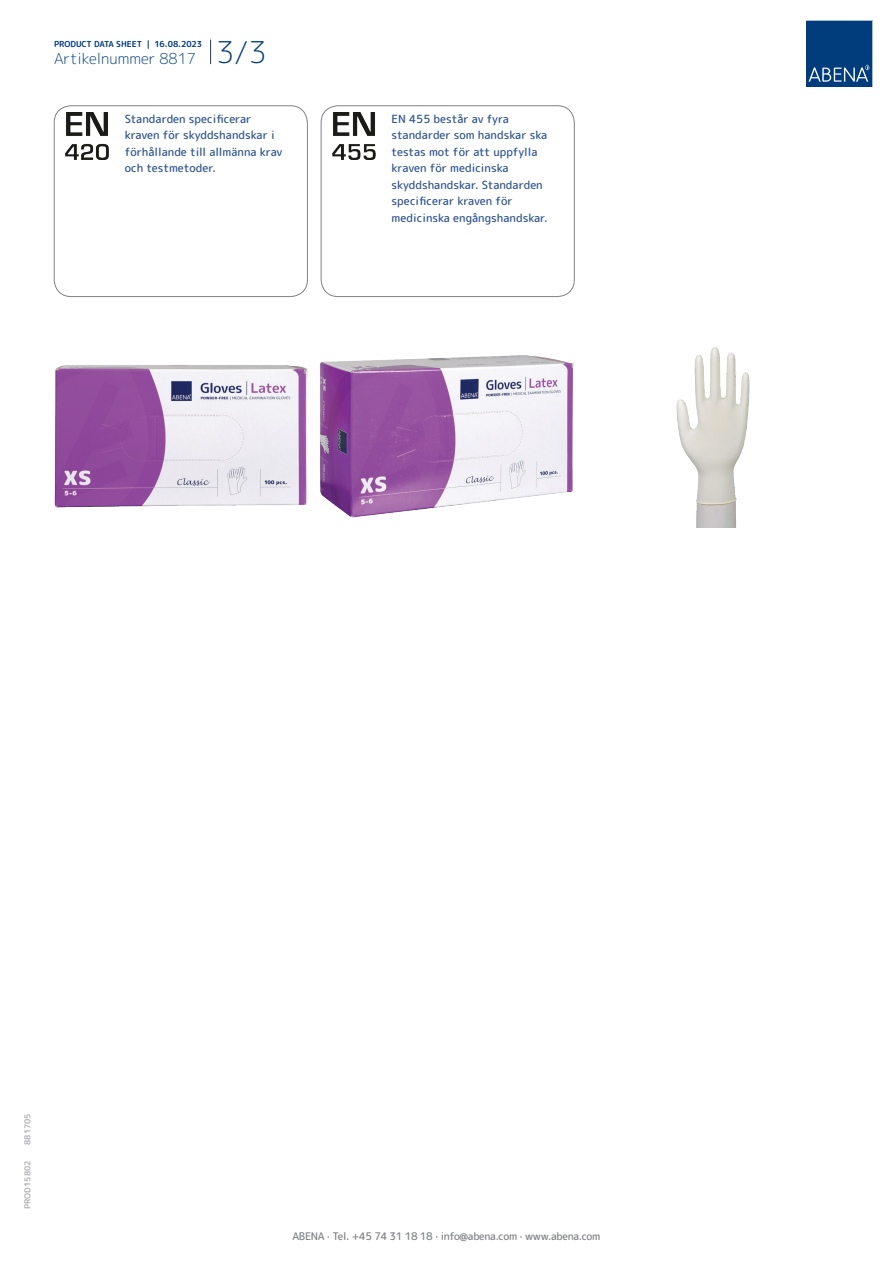
<style>
.page{position:relative;width:893px;height:1263px;background:#fff}
.page>*{position:absolute;margin:0;border:0;box-sizing:border-box;transform-origin:0 0}
.t1{font:300 15px "Rounded Mplus 1 c";color:#013d7d}
.t2{font:500 11.25px/16.5px "Rounded Mplus 1 c";color:#305691}
.t3{font:500 10.5px "Rounded Mplus 1 c";letter-spacing:-.03em;color:#808285}
.t4{font:700 8.25px "Rounded Mplus 1 c";color:#013d7d}
.t5{font:700 8.25px "Rounded Mplus 1 c";color:#b2b3b7}
.s1{font-size:30px}
</style>
<div class="page">
<svg style="left:210px;top:40px;width:1px;height:24px"></svg>
<svg style="left:806px;top:20px;width:67px;height:67px;background:#144b86"></svg>
<img style="left:65px;top:112px;width:44px;height:47px">
<div style="left:54px;top:106px;width:254px;height:191px;border:1px solid #808285;border-radius:17px"></div>
<img style="left:332px;top:112px;width:44px;height:47px">
<div style="left:321px;top:106px;width:253px;height:191px;border:1px solid #808285;border-radius:17px"></div>
<img style="left:54px;top:365px;width:253px;height:142px">
<img style="left:320px;top:355px;width:253px;height:163px">
<img style="left:676px;top:347px;width:74px;height:180px">
<p class="t4" style="left:54px;top:38px;width:150px">PRODUCT DATA SHEET | 16.08.2023</p>
<h1 class="t1" style="left:54px;top:48px;width:214px">Artikelnummer 8817 <span class="s1">3/3</span></h1>
<p class="t2" style="left:125px;top:110px;width:159px">Standarden specificerar kraven för skyddshandskar i förhållande till allmänna krav och testmetoder.</p>
<p class="t2" style="left:392px;top:110px;width:158px">EN 455 består av fyra standarder som handskar ska testas mot för att uppfylla kraven för medicinska skyddshandskar. Standarden specificerar kraven för medicinska engångshandskar.</p>
<p class="t5" style="left:22px;top:1145px;width:33px;rotate:-90deg">881705</p>
<p class="t5" style="left:22px;top:1209px;width:50px;rotate:-90deg">PROD15802</p>
<p class="t3" style="left:292px;top:1229px;width:309px">ABENA · Tel. +45 74 31 18 18 · info@abena.com · www.abena.com</p>
</div>
